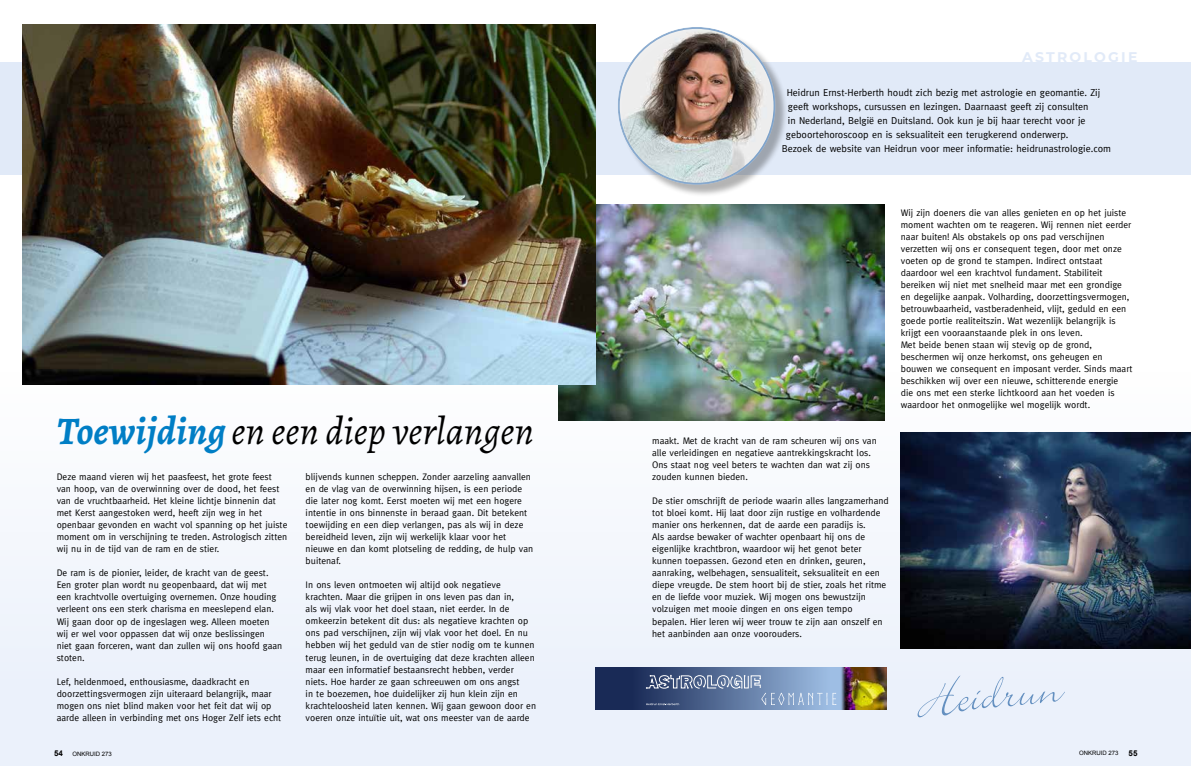
<style>
.page{position:relative;width:1191px;height:766px;background:#fff}
.page>*{position:absolute;margin:0;border:0;box-sizing:border-box;transform-origin:0 0}
.t1{font:56px "Bickley Script LET";color:#6490c0}
.t2{font:italic 39px "Alegreya";color:#000}
.t3{font:700 14px "Montserrat";letter-spacing:.16em;color:#e1eaf8}
.t4{font:10px "Meta";color:#000}
.t5{font:9.5px/12px "Meta";color:#000}
.t6{font:700 8px "Arial";color:#000}
.t7{font:6px "Arial";color:#000}
.s1{font-weight:700;color:#007ec5}
.s2{font-weight:700;font-size:8px}
</style>
<div class="page">
<div style="left:0;top:62px;width:1191px;height:112px;background:#e1eaf8"></div>
<div style="left:0;top:372px;width:1191px;height:393px;background:#ebf1fb"></div>
<div style="left:619px;top:28px;width:169px;height:169px;background:#000;opacity:.3"></div>
<div style="left:617px;top:25px;width:159px;height:160px;background:#fff;opacity:.75"></div>
<svg style="left:595px;top:667px;width:244px;height:42px;background:#405680"></svg>
<img style="left:839px;top:667px;width:47px;height:42px">
<svg style="left:646px;top:674px;width:190px;height:31px;background:#748aaf"></svg>
<img style="left:558px;top:204px;width:326px;height:216px">
<img style="left:901px;top:432px;width:290px;height:216px">
<img style="left:23px;top:24px;width:572px;height:360px">
<h3 class="t3" style="left:1022px;top:47px;width:117px">ASTROLOGIE</h3>
<p class="t4" style="left:787px;top:86px;width:315px">Heidrun Ernst-Herberth houdt zich bezig met astrologie en geomantie. Zij</p>
<p class="t4" style="left:788px;top:100px;width:302px">geeft workshops, cursussen en lezingen. Daarnaast geeft zij consulten</p>
<p class="t4" style="left:788px;top:114px;width:299px">in Nederland, België en Duitsland. Ook kun je bij haar terecht voor je</p>
<p class="t4" style="left:786px;top:128px;width:284px">geboortehoroscoop en is seksualiteit een terugkerend onderwerp.</p>
<p class="t4" style="left:782px;top:142px;width:331px">Bezoek de website van Heidrun voor meer informatie: heidrunastrologie.com</p>
<h2 class="t2" style="left:57px;top:404px;width:478px"><span class="s1">Toewijding</span> en een diep verlangen</h2>
<p class="t5" style="left:57px;top:471px;width:232px">Deze maand vieren wij het paasfeest, het grote feest van hoop, van de overwinning over de dood, het feest van de vruchtbaarheid. Het kleine lichtje binnenin dat met Kerst aangestoken werd, heeft zijn weg in het openbaar gevonden en wacht vol spanning op het juiste moment om in verschijning te treden. Astrologisch zitten wij nu in de tijd van de ram en de stier.</p>
<p class="t5" style="left:57px;top:567px;width:227px">De ram is de pionier, leider, de kracht van de geest.<br>Een groter plan wordt nu geopenbaard, dat wij met een krachtvolle overtuiging overnemen. Onze houding verleent ons een sterk charisma en meeslepend elan.<br>Wij gaan door op de ingeslagen weg. Alleen moeten wij er wel voor oppassen dat wij onze beslissingen niet gaan forceren, want dan zullen wij ons hoofd gaan stoten.</p>
<p class="t5" style="left:57px;top:675px;width:226px">Lef, heldenmoed, enthousiasme, daadkracht en doorzettingsvermogen zijn uiteraard belangrijk, maar mogen ons niet blind maken voor het feit dat wij op aarde alleen in verbinding met ons Hoger Zelf iets echt</p>
<p class="t5" style="left:306px;top:471px;width:229px">blijvends kunnen scheppen. Zonder aarzeling aanvallen en de vlag van de overwinning hijsen, is een periode die later nog komt. Eerst moeten wij met een hogere intentie in ons binnenste in beraad gaan. Dit betekent toewijding en een diep verlangen, pas als wij in deze bereidheid leven, zijn wij werkelijk klaar voor het nieuwe en dan komt plotseling de redding, de hulp van buitenaf.</p>
<p class="t5" style="left:306px;top:579px;width:232px">In ons leven ontmoeten wij altijd ook negatieve krachten. Maar die grijpen in ons leven pas dan in,<br>als wij vlak voor het doel staan, niet eerder. In de omkeerzin betekent dit dus: als negatieve krachten op ons pad verschijnen, zijn wij vlak voor het doel. En nu hebben wij het geduld van de stier nodig om te kunnen terug leunen, in de overtuiging dat deze krachten alleen maar een informatief bestaansrecht hebben, verder niets. Hoe harder ze gaan schreeuwen om ons angst<br>in te boezemen, hoe duidelijker zij hun klein zijn en krachteloosheid laten kennen. Wij gaan gewoon door en voeren onze intuïtie uit, wat ons meester van de aarde</p>
<p class="t5" style="left:652px;top:435px;width:226px">maakt. Met de kracht van de ram scheuren wij ons van alle verleidingen en negatieve aantrekkingskracht los.<br>Ons staat nog veel beters te wachten dan wat zij ons zouden kunnen bieden.</p>
<p class="t5" style="left:652px;top:495px;width:238px">De stier omschrijft de periode waarin alles langzamerhand tot bloei komt. Hij laat door zijn rustige en volhardende manier ons herkennen, dat de aarde een paradijs is.<br>Als aardse bewaker of wachter openbaart hij ons de eigenlijke krachtbron, waardoor wij het genot beter kunnen toepassen. Gezond eten en drinken, geuren, aanraking, welbehagen, sensualiteit, seksualiteit en een diepe vreugde. De stem hoort bij de stier, zoals het ritme en de liefde voor muziek. Wij mogen ons bewustzijn volzuigen met mooie dingen en ons eigen tempo bepalen. Hier leren wij weer trouw te zijn aan onszelf en het aanbinden aan onze voorouders.</p>
<p class="t5" style="left:901px;top:207px;width:233px">Wij zijn doeners die van alles genieten en op het juiste moment wachten om te reageren. Wij rennen niet eerder naar buiten! Als obstakels op ons pad verschijnen verzetten wij ons er consequent tegen, door met onze voeten op de grond te stampen. Indirect ontstaat daardoor wel een krachtvol fundament. Stabiliteit bereiken wij niet met snelheid maar met een grondige en degelijke aanpak. Volharding, doorzettingsvermogen, betrouwbaarheid, vastberadenheid, vlijt, geduld en een goede portie realiteitszin. Wat wezenlijk belangrijk is krijgt een vooraanstaande plek in ons leven.<br>Met beide benen staan wij stevig op de grond, beschermen wij onze herkomst, ons geheugen en bouwen we consequent en imposant verder. Sinds maart beschikken wij over een nieuwe, schitterende energie die ons met een sterke lichtkoord aan het voeden is waardoor het onmogelijke wel mogelijk wordt.</p>
<h1 class="t1" style="left:918px;top:674px;width:142px;rotate:-5deg">Heidrun</h1>
<p class="t7" style="left:54px;top:750px;width:59px"><span class="s2">54</span> ONKRUID 273</p>
<p class="t7" style="left:1079px;top:749px;width:41px">ONKRUID 273</p>
<p class="t6" style="left:1128px;top:747px;width:10px">55</p>
</div>
